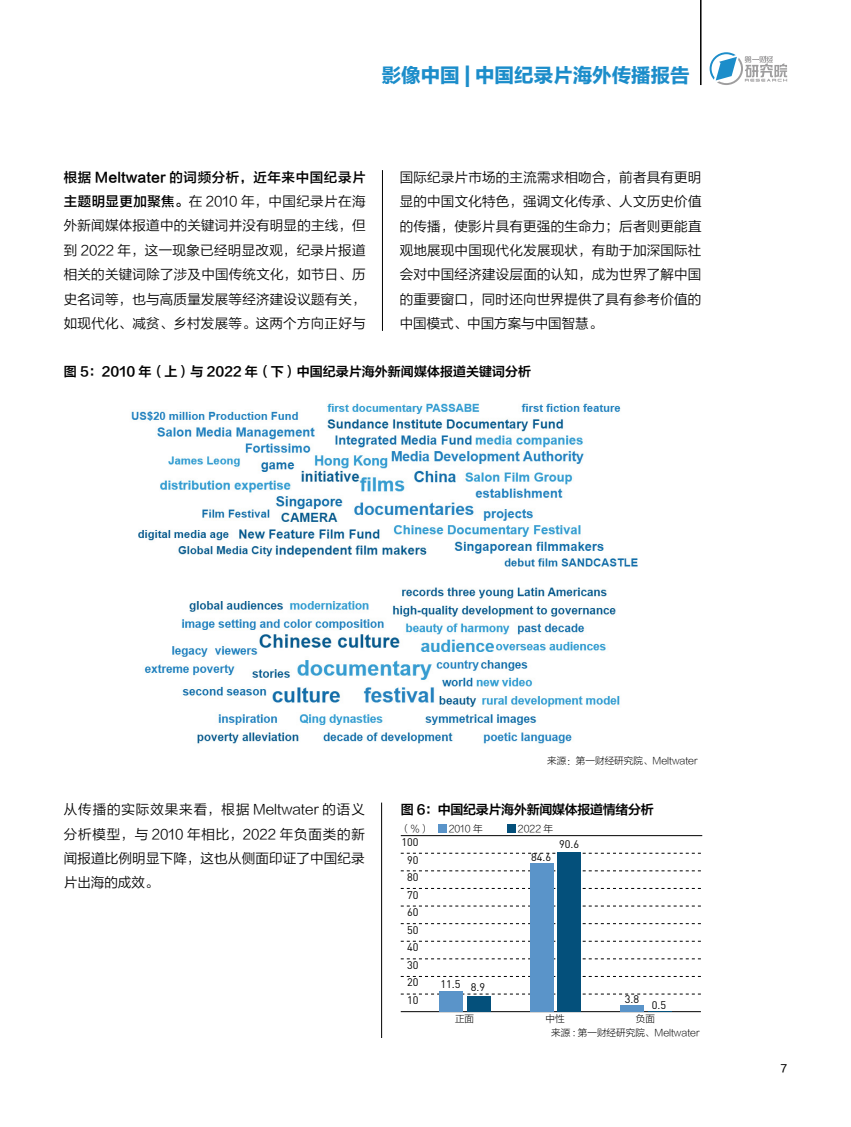
<style>
.page{position:relative;width:851px;height:1127px;background:#fff}
.page>*{position:absolute;margin:0;border:0;box-sizing:border-box;transform-origin:0 0}
.t1{font:19.5px "FZLTH8 K GBK1 0";color:#1c8dca}
.t2{font:13.5px/24.5px "FZLTXIHK DYCJ GBK1 0";letter-spacing:.015em;color:#000;text-align:justify}
.t3{font:13.5px "FZLTZHK GBK1 0";letter-spacing:.045em;color:#000}
.t4{font:13.05px "FZLTZCHK DYCJ GBK1 0";color:#000}
.t5{font:13.05px "FZLTZCHK DYCJ GBK1 0";letter-spacing:-.025em;color:#000}
.t6{font:10.95px "DIN Pro";color:#000}
.t7{font:10.5px "FZLTZHUNHK DYCJ GBK1 0";color:#000}
.t8{font:9.6px "FZLTXHK DYCJ GBK1 0";color:#000}
.s1{font-family:"FZLTZHK GBK1 0"}
</style>
<div class="page">
<hr style="left:700px;top:0;width:1px;height:85px;background:#000">
<svg style="left:709px;top:52px;width:78px;height:33px"></svg>
<img style="left:131px;top:403px;width:507px;height:164px">
<img style="left:144px;top:587px;width:476px;height:157px">
<hr style="left:382px;top:170px;width:1px;height:161px;background:#000">
<hr style="left:381px;top:802px;width:1px;height:236px;background:#000">
<hr style="left:400px;top:835px;width:302px;height:1px;background:#000">
<svg style="left:400px;top:994px;width:300px;height:1px"></svg>
<svg style="left:400px;top:976px;width:300px;height:1px"></svg>
<svg style="left:400px;top:958px;width:300px;height:1px"></svg>
<svg style="left:400px;top:941px;width:300px;height:1px"></svg>
<svg style="left:400px;top:923px;width:300px;height:1px"></svg>
<svg style="left:400px;top:906px;width:300px;height:1px"></svg>
<svg style="left:400px;top:888px;width:300px;height:1px"></svg>
<svg style="left:400px;top:870px;width:300px;height:1px"></svg>
<svg style="left:400px;top:853px;width:300px;height:1px"></svg>
<div style="left:437px;top:824px;width:9px;height:9px;background:#5a94c9"></div>
<div style="left:507px;top:824px;width:8px;height:9px;background:#04507b"></div>
<hr style="left:400px;top:1011px;width:300px;height:1px;background:#000">
<div style="left:439px;top:992px;width:24px;height:20px;background:#5a94c9"></div>
<div style="left:466px;top:996px;width:24px;height:16px;background:#04507b"></div>
<div style="left:529px;top:863px;width:24px;height:149px;background:#5a94c9"></div>
<div style="left:557px;top:852px;width:24px;height:160px;background:#04507b"></div>
<div style="left:620px;top:1005px;width:24px;height:7px;background:#5a94c9"></div>
<svg style="left:648px;top:1011px;width:23px;height:1px"></svg>
<h1 class="t1" style="left:381px;top:65px;width:309px">影像中国 | 中国纪录片海外传播报告</h1>
<p class="t3" style="left:64px;top:170px;width:303px">根据 Meltwater 的词频分析，近年来中国纪录片</p>
<p class="t2" style="left:64px;top:190px;width:303px"><span class="s1">主题明显更加聚焦。</span>在 2010 年，中国纪录片在海外新闻媒体报道中的关键词并没有明显的主线，但到 2022 年，这一现象已经明显改观，纪录片报道相关的关键词除了涉及中国传统文化，如节日、历史名词等，也与高质量发展等经济建设议题有关，如现代化、减贫、乡村发展等。这两个方向正好与</p>
<p class="t2" style="left:399px;top:165px;width:303px">国际纪录片市场的主流需求相吻合，前者具有更明显的中国文化特色，强调文化传承、人文历史价值的传播，使影片具有更强的生命力；后者则更能直观地展现中国现代化发展现状，有助于加深国际社会对中国经济建设层面的认知，成为世界了解中国的重要窗口，同时还向世界提供了具有参考价值的中国模式、中国方案与中国智慧。</p>
<p class="t4" style="left:64px;top:364px;width:468px">图 5：2010 年（上）与 2022 年（下）中国纪录片海外新闻媒体报道关键词分析</p>
<p class="t8" style="left:547px;top:755px;width:152px">来源：第一财经研究院、Meltwater</p>
<p class="t2" style="left:64px;top:798px;width:302px">从传播的实际效果来看，根据 Meltwater 的语义分析模型，与 2010 年相比，2022 年负面类的新闻报道比例明显下降，这也从侧面印证了中国纪录片出海的成效。</p>
<p class="t5" style="left:400px;top:802px;width:254px">图 6：中国纪录片海外新闻媒体报道情绪分析</p>
<p class="t8" style="left:400px;top:823px;width:30px">（%）</p>
<p class="t8" style="left:448px;top:823px;width:36px">2010 年</p>
<p class="t8" style="left:518px;top:823px;width:37px">2022 年</p>
<p class="t6" style="left:401px;top:833px;width:19px">100</p>
<p class="t6" style="left:559px;top:836px;width:22px">90.6</p>
<p class="t6" style="left:531px;top:848px;width:22px">84.6</p>
<p class="t6" style="left:407px;top:851px;width:13px">90</p>
<p class="t6" style="left:407px;top:868px;width:13px">80</p>
<p class="t6" style="left:407px;top:886px;width:13px">70</p>
<p class="t6" style="left:407px;top:903px;width:13px">60</p>
<p class="t6" style="left:407px;top:921px;width:13px">50</p>
<p class="t6" style="left:407px;top:939px;width:13px">40</p>
<p class="t6" style="left:407px;top:956px;width:13px">30</p>
<p class="t6" style="left:407px;top:974px;width:13px">20</p>
<p class="t6" style="left:407px;top:991px;width:13px">10</p>
<p class="t6" style="left:440px;top:975px;width:22px">11.5</p>
<p class="t6" style="left:471px;top:978px;width:16px">8.9</p>
<p class="t8" style="left:455px;top:1014px;width:21px">正面</p>
<p class="t8" style="left:545px;top:1014px;width:21px">中性</p>
<p class="t6" style="left:624px;top:991px;width:16px">3.8</p>
<p class="t6" style="left:651px;top:996px;width:16px">0.5</p>
<p class="t8" style="left:635px;top:1014px;width:21px">负面</p>
<p class="t8" style="left:551px;top:1027px;width:150px">来源 : 第一财经研究院、Meltwater</p>
<p class="t7" style="left:780px;top:1063px;width:8px">7</p>
</div>
